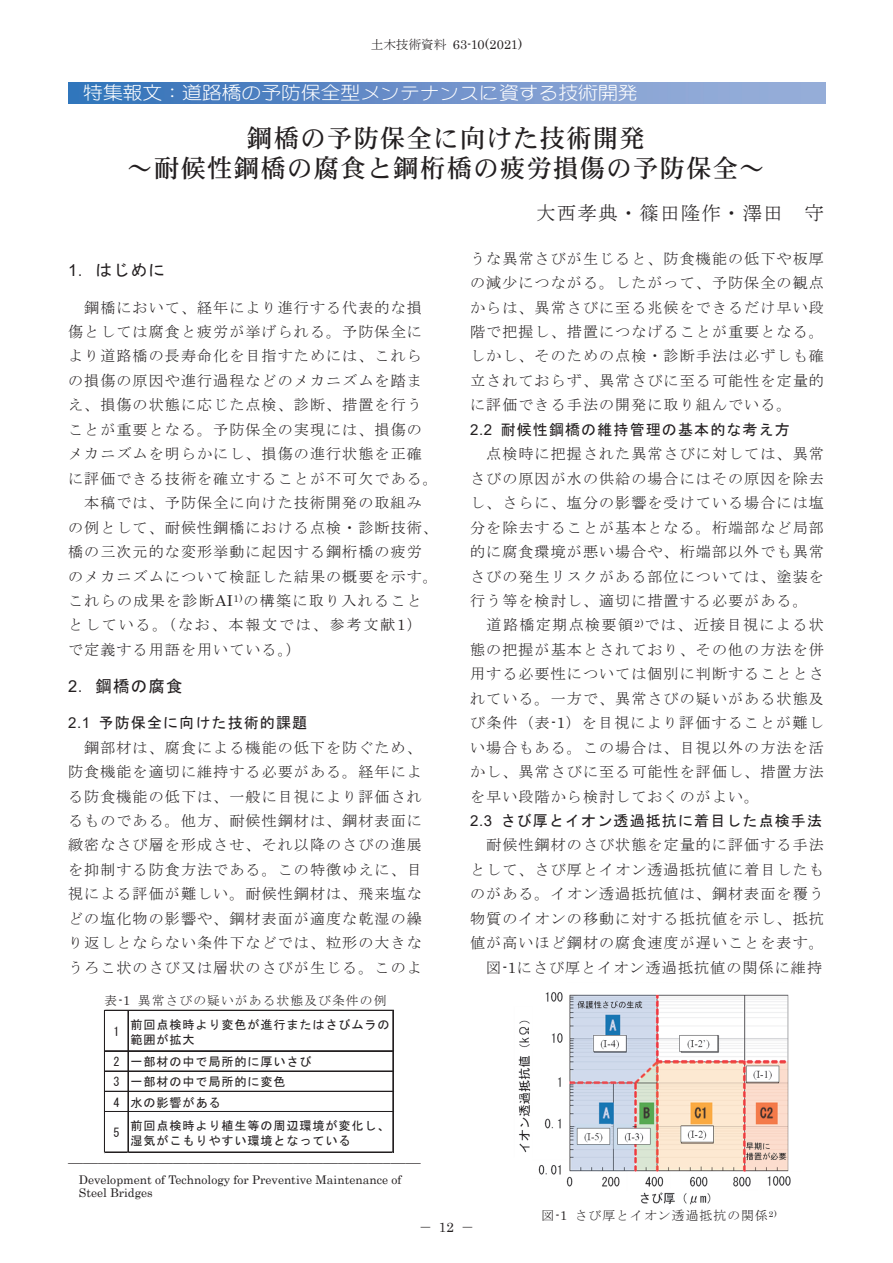
<style>
.page{position:relative;width:893px;height:1263px;background:#fff}
.page>*{position:absolute;margin:0;border:0;box-sizing:border-box;transform-origin:0 0}
.t1{font:25.5px/30px "DFHS Mincho W5 WIN RKSJ H";letter-spacing:.045em;color:#231f20;text-align:center}
.t2{font:19.5px "MS Mincho";letter-spacing:.055em;color:#231f20}
.t3{font:18px "DF Maru Gothic Lt WIN RKSJ H";color:#fff;scale:1.1 1}
.t4{font:16.5px "MS Gothic";letter-spacing:.07em;color:#231f20}
.t5{font:15px/24.5px "MS Mincho";letter-spacing:.07em;color:#231f20;text-align:justify}
.t6{font:15px "MS Gothic";letter-spacing:.07em;color:#231f20}
.t7{font:15px "MS Mincho";letter-spacing:.09em;color:#231f20}
.t8{font:15px "MS Mincho";letter-spacing:.12em;color:#231f20}
.t9{font:13.5px "MS Mincho";color:#231f20}
.t10{font:12.75px "MS Mincho";letter-spacing:.085em;color:#231f20}
.t11{font:12.75px "Century";color:#231f20}
.t12{font:12.15px/15.5px "MS Gothic";letter-spacing:.065em;color:#231f20}
.t13{font:12px/13.5px "Century";color:#231f20}
.s1{font-family:"MS Mincho"}
.s2{font-family:"Arial"}
.s3{font-family:"Arial";color:#fff}
.s4{font-family:"Century"}
</style>
<div class="page">
<img style="left:68px;top:82px;width:757px;height:21px">
<img style="left:518px;top:992px;width:273px;height:213px">
<img style="left:103px;top:1009px;width:291px;height:4px">
<hr style="left:105px;top:1010px;width:289px;height:1px;background:#231f20">
<hr style="left:105px;top:1050px;width:289px;height:1px;background:#231f20">
<hr style="left:105px;top:1051px;width:289px;height:1px;background:#231f20">
<hr style="left:105px;top:1071px;width:289px;height:1px;background:#231f20">
<hr style="left:105px;top:1091px;width:289px;height:1px;background:#231f20">
<hr style="left:105px;top:1111px;width:289px;height:1px;background:#231f20">
<hr style="left:104px;top:1010px;width:1px;height:143px;background:#231f20">
<hr style="left:128px;top:1011px;width:1px;height:142px;background:#231f20">
<hr style="left:105px;top:1152px;width:289px;height:1px;background:#231f20">
<hr style="left:393px;top:1011px;width:1px;height:142px;background:#231f20">
<p class="t11" style="left:371px;top:34px;width:153px"><span class="s1">土木技術資料</span> 63-10(2021)</p>
<p class="t10" style="left:369px;top:39px;width:40px">土木技</p>
<p class="t11" style="left:449px;top:35px;width:29px">63<span class="s1">-</span>1</p>
<p class="t3" style="left:83px;top:84px;width:506px">特集報文：道路橋の予防保全型メンテナンスに資する技術開発</p>
<h1 class="t1" style="left:127px;top:123px;width:639px">鋼橋の予防保全に向けた技術開発<br>～耐候性鋼橋の腐食と鋼桁橋の疲労損傷の予防保全～</h1>
<h2 class="t2" style="left:536px;top:203px;width:289px">大西孝典・篠田隆作・澤田 守</h2>
<p class="t4" style="left:68px;top:262px;width:109px"><span class="s2">1</span>．はじめに<span class="s3">1</span></p>
<p class="t5" style="left:84px;top:295px;width:339px">鋼橋において、経年により進行する代表的な損</p>
<p class="t5" style="left:68px;top:319px;width:355px">傷としては腐食と疲労が挙げられる。予防保全に</p>
<p class="t5" style="left:68px;top:344px;width:355px">より道路橋の長寿命化を目指すためには、これら</p>
<p class="t5" style="left:68px;top:368px;width:355px">の損傷の原因や進行過程などのメカニズムを踏ま</p>
<p class="t5" style="left:68px;top:393px;width:355px">え、損傷の状態に応じた点検、診断、措置を行う</p>
<p class="t5" style="left:68px;top:417px;width:355px">ことが重要となる。予防保全の実現には、損傷の</p>
<p class="t5" style="left:68px;top:442px;width:355px">メカニズムを明らかにし、損傷の進行状態を正確</p>
<p class="t5" style="left:68px;top:466px;width:371px">に評価できる技術を確立することが不可欠である。</p>
<p class="t5" style="left:84px;top:490px;width:339px">本稿では、予防保全に向けた技術開発の取組み</p>
<p class="t5" style="left:68px;top:515px;width:371px">の例として、耐候性鋼橋における点検・診断技術、</p>
<p class="t5" style="left:68px;top:539px;width:355px">橋の三次元的な変形挙動に起因する鋼桁橋の疲労</p>
<p class="t5" style="left:68px;top:564px;width:371px">のメカニズムについて検証した結果の概要を示す。</p>
<p class="t7" style="left:68px;top:593px;width:355px">これらの成果を診断<span class="s4">AI</span><sup>1)</sup>の構築に取り入れること</p>
<p class="t8" style="left:68px;top:617px;width:355px">としている。（なお、本報文では、参考文献<span class="s4">1</span>）</p>
<p class="t5" style="left:68px;top:637px;width:234px">で定義する用語を用いている。）</p>
<p class="t4" style="left:68px;top:678px;width:116px"><span class="s2">2</span>．鋼橋の腐食</p>
<p class="t6" style="left:68px;top:715px;width:240px"><span class="s2">2.1</span> 予防保全に向けた技術的課題</p>
<p class="t5" style="left:68px;top:735px;width:355px;text-indent:16px">鋼部材は、腐食による機能の低下を防ぐため、防食機能を適切に維持する必要がある。経年による防食機能の低下は、一般に目視により評価されるものである。他方、耐候性鋼材は、鋼材表面に緻密なさび層を形成させ、それ以降のさびの進展を抑制する防食方法である。この特徴ゆえに、目視による評価が難しい。耐候性鋼材は、飛来塩などの塩化物の影響や、鋼材表面が適度な乾湿の繰り返しとならない条件下などでは、粒形の大きなうろこ状のさび又は層状のさびが生じる。このよ</p>
<p class="t10" style="left:105px;top:994px;width:283px">表<span class="s4">-1</span> 異常さびの疑いがある状態及び条件の例</p>
<p class="t12" style="left:113px;top:1024px;width:8px">1</p>
<p class="t12" style="left:130px;top:1017px;width:261px">前回点検時より変色が進行またはさびムラの範囲が拡大</p>
<p class="t12" style="left:113px;top:1051px;width:200px;line-height:20.2px">2 一部材の中で局所的に厚いさび<br>3 一部材の中で局所的に変色<br>4 水の影響がある</p>
<p class="t12" style="left:113px;top:1125px;width:8px">5</p>
<p class="t12" style="left:130px;top:1118px;width:261px">前回点検時より植生等の周辺環境が変化し、湿気がこもりやすい環境となっている</p>
<p class="t5" style="left:68px;top:1151px;width:354px">────────────────────────</p>
<p class="t13" style="left:79px;top:1171px;width:324px">Development of Technology for Preventive Maintenance of<br>Steel Bridges</p>
<p class="t5" style="left:470px;top:246px;width:355px">うな異常さびが生じると、防食機能の低下や板厚の減少につながる。したがって、予防保全の観点からは、異常さびに至る兆候をできるだけ早い段階で把握し、措置につなげることが重要となる。しかし、そのための点検・診断手法は必ずしも確立されておらず、異常さびに至る可能性を定量的に評価できる手法の開発に取り組んでいる。</p>
<p class="t6" style="left:470px;top:422px;width:321px"><span class="s2">2.2</span> 耐候性鋼橋の維持管理の基本的な考え方</p>
<p class="t5" style="left:470px;top:442px;width:355px;text-indent:16px">点検時に把握された異常さびに対しては、異常さびの原因が水の供給の場合にはその原因を除去し、さらに、塩分の影響を受けている場合には塩分を除去することが基本となる。桁端部など局部的に腐食環境が悪い場合や、桁端部以外でも異常さびの発生リスクがある部位については、塗装を行う等を検討し、適切に措置する必要がある。</p>
<p class="t5" style="left:470px;top:613px;width:355px;text-indent:16px">道路橋定期点検要領<sup>2)</sup>では、近接目視による状態の把握が基本とされており、その他の方法を併用する必要性については個別に判断することとされている。一方で、異常さびの疑いがある状態及び条件（表<span class="s4">-1</span>）を目視により評価することが難しい場合もある。この場合は、目視以外の方法を活かし、異常さびに至る可能性を評価し、措置方法を早い段階から検討しておくのがよい。</p>
<p class="t6" style="left:470px;top:813px;width:353px"><span class="s2">2.3</span> さび厚とイオン透過抵抗に着目した点検手法</p>
<p class="t5" style="left:470px;top:833px;width:355px;text-align:right">耐候性鋼材のさび状態を定量的に評価する手法として、さび厚とイオン透過抵抗値に着目したものがある。イオン透過抵抗値は、鋼材表面を覆う物質のイオンの移動に対する抵抗値を示し、抵抗値が高いほど鋼材の腐食速度が遅いことを表す。図<span class="s4">-1</span>にさび厚とイオン透過抵抗値の関係に維持</p>
<p class="t9" style="left:419px;top:1220px;width:57px">－ <span class="s4">12</span> －</p>
<p class="t10" style="left:541px;top:1209px;width:237px">図<span class="s4">-1</span> さび厚とイオン透過抵抗の関係<sup>2)</sup></p>
</div>
